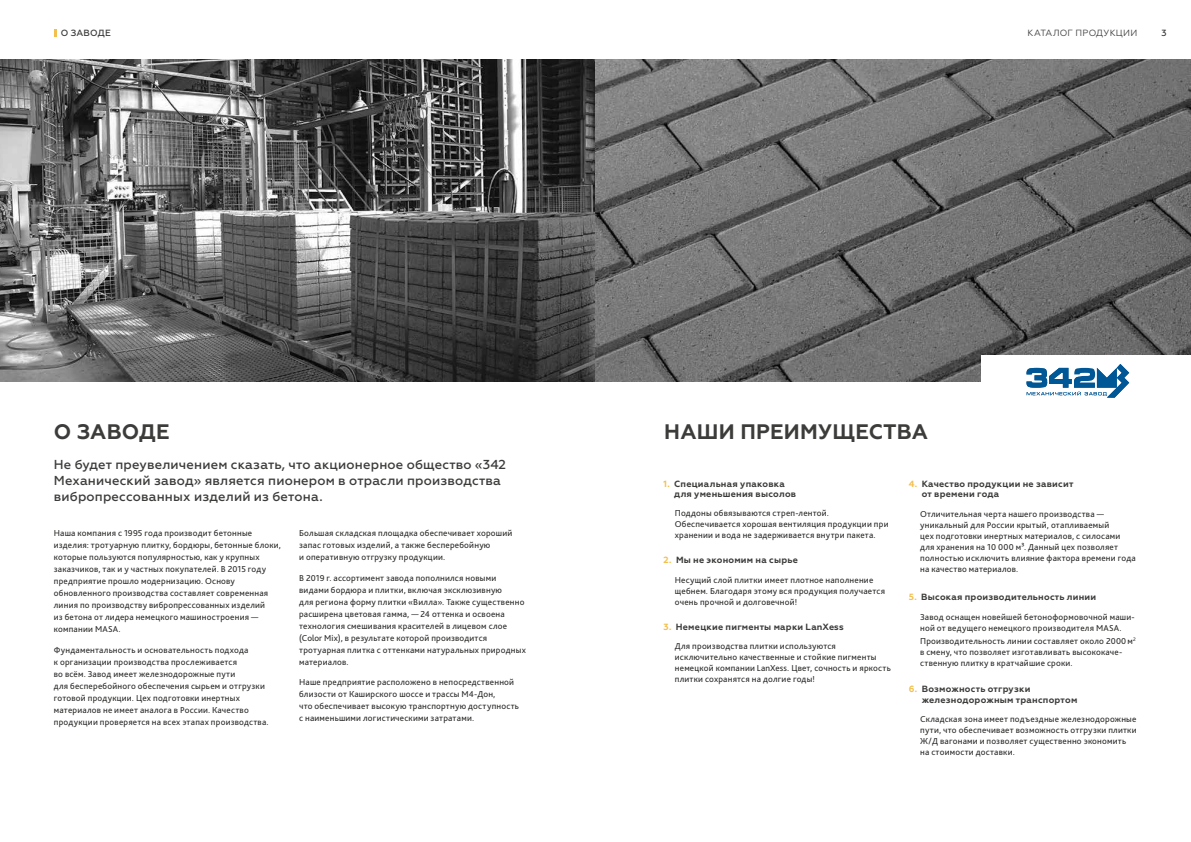
<style>
.page{position:relative;width:1191px;height:842px;background:#fff}
.page>*{position:absolute;margin:0;border:0;box-sizing:border-box;transform-origin:0 0}
.t1{font:700 21px "Geometria";letter-spacing:.01em;color:#3c3c3b}
.t2{font:500 13px/16px "Geometria";letter-spacing:.01em;color:#3c3c3b}
.t3{font:9px/12px "Bliss Pro";letter-spacing:.025em;color:#282827}
.t4{font:700 9px/11px "Geometria";letter-spacing:.025em;color:#3c3c3b}
.t5{font:9px "Geometria";letter-spacing:.03em;color:#3c3c3b}
.t6{font:500 9px "Geometria";letter-spacing:.02em;color:#3c3c3b}
.s1{color:#f3bf4d}
</style>
<div class="page">
<svg style="left:54px;top:29px;width:2px;height:7px"></svg>
<img style="left:0;top:60px;width:1191px;height:322px">
<div style="left:981px;top:355px;width:210px;height:53px;background:#fff"></div>
<svg style="left:1026px;top:364px;width:103px;height:34px"></svg>
<p class="t6" style="left:61px;top:27px;width:52px">О ЗАВОДЕ</p>
<p class="t5" style="left:1027px;top:27px;width:111px">КАТАЛОГ ПРОДУКЦИИ</p>
<p class="t6" style="left:1161px;top:27px;width:7px">3</p>
<h1 class="t1" style="left:54px;top:419px;width:117px">О ЗАВОДЕ</h1>
<h1 class="t1" style="left:664px;top:419px;width:265px">НАШИ ПРЕИМУЩЕСТВА</h1>
<h2 class="t2" style="left:54px;top:456px;width:454px">Не будет преувеличением сказать, что акционерное общество «342<br>Механический завод» является пионером в отрасли производства вибропрессованных изделий из бетона.</h2>
<p class="t3" style="left:54px;top:527px;width:229px">Наша компания с 1995 года производит бетонные изделия: тротуарную плитку, бордюры, бетонные блоки, которые пользуются популярностью, как у крупных заказчиков, так и у частных покупателей. В 2015 году предприятие прошло модернизацию. Основу обновленного производства составляет современная линия по производству вибропрессованных изделий<br>из бетона от лидера немецкого машиностроения — компании MASA.</p>
<p class="t3" style="left:54px;top:643px;width:216px">Фундаментальность и основательность подхода<br>к организации производства прослеживается<br>во всём. Завод имеет железнодорожные пути<br>для бесперебойного обеспечения сырьем и отгрузки готовой продукции. Цех подготовки инертных материалов не имеет аналога в России. Качество продукции проверяется на всех этапах производства.</p>
<p class="t3" style="left:299px;top:527px;width:215px">Большая складская площадка обеспечивает хороший запас готовых изделий, а также бесперебойную<br>и оперативную отгрузку продукции.</p>
<p class="t3" style="left:299px;top:571px;width:228px">В 2019 г. ассортимент завода пополнился новыми видами бордюра и плитки, включая эксклюзивную<br>для региона форму плитки «Вилла». Также существенно расширена цветовая гамма, — 24 оттенка и освоена технология смешивания красителей в лицевом слое (Color Mix), в результате которой производится тротуарная плитка с оттенками натуральных природных материалов.</p>
<p class="t3" style="left:299px;top:676px;width:221px">Наше предприятие расположено в непосредственной близости от Каширского шоссе и трассы М4‑Дон,<br>что обеспечивает высокую транспортную доступность с наименьшими логистическими затратами.</p>
<p class="t4" style="left:674px;top:478px;width:123px;line-height:10px;text-indent:-11px"><span class="s1">1.</span> Специальная упаковка для уменьшения высолов</p>
<p class="t3" style="left:675px;top:507px;width:215px;line-height:11px">Поддоны обвязываются стреп-лентой.<br>Обеспечивается хорошая вентиляция продукции при хранении и вода не задерживается внутри пакета.</p>
<p class="t4" style="left:663px;top:555px;width:136px"><span class="s1">2.</span> Мы не экономим на сырье</p>
<p class="t3" style="left:675px;top:574px;width:212px;line-height:11px">Несущий слой плитки имеет плотное наполнение щебнем. Благодаря этому вся продукция получается очень прочной и долговечной!</p>
<p class="t4" style="left:663px;top:621px;width:182px"><span class="s1">3.</span> Немецкие пигменты марки LanXess</p>
<p class="t3" style="left:675px;top:641px;width:217px;line-height:11px">Для производства плитки используются исключительно качественные и стойкие пигменты немецкой компании LanXess. Цвет, сочность и яркость плитки сохранятся на долгие годы!</p>
<p class="t4" style="left:921px;top:478px;width:153px;text-indent:-13px"><span class="s1">4.</span> Качество продукции не зависит от времени года</p>
<p class="t3" style="left:920px;top:508px;width:217px;line-height:11px">Отличительная черта нашего производства — уникальный для России крытый, отапливаемый<br>цех подготовки инертных материалов, с силосами для хранения на 10 000 м³. Данный цех позволяет полностью исключить влияние фактора времени года на качество материалов.</p>
<p class="t4" style="left:908px;top:591px;width:189px"><span class="s1">5.</span> Высокая производительность линии</p>
<p class="t3" style="left:920px;top:611px;width:216px;line-height:11px">Завод оснащен новейшей бетоноформовочной маши&shy;ной от ведущего немецкого производителя MASA.</p>
<p class="t3" style="left:920px;top:636px;width:217px;line-height:11px">Производительность линии составляет около 2000м<sup>2 </sup>в смену, что позволяет изготавливать высококаче&shy;ственную плитку в кратчайшие сроки.</p>
<p class="t4" style="left:921px;top:683px;width:157px;text-indent:-13px"><span class="s1">6.</span> Возможность отгрузки железнодорожным транспортом</p>
<p class="t3" style="left:920px;top:713px;width:218px;line-height:11px">Складская зона имеет подъездные железнодорожные пути, что обеспечивает возможность отгрузки плитки Ж/Д вагонами и позволяет существенно экономить на стоимости доставки.</p>
</div>
